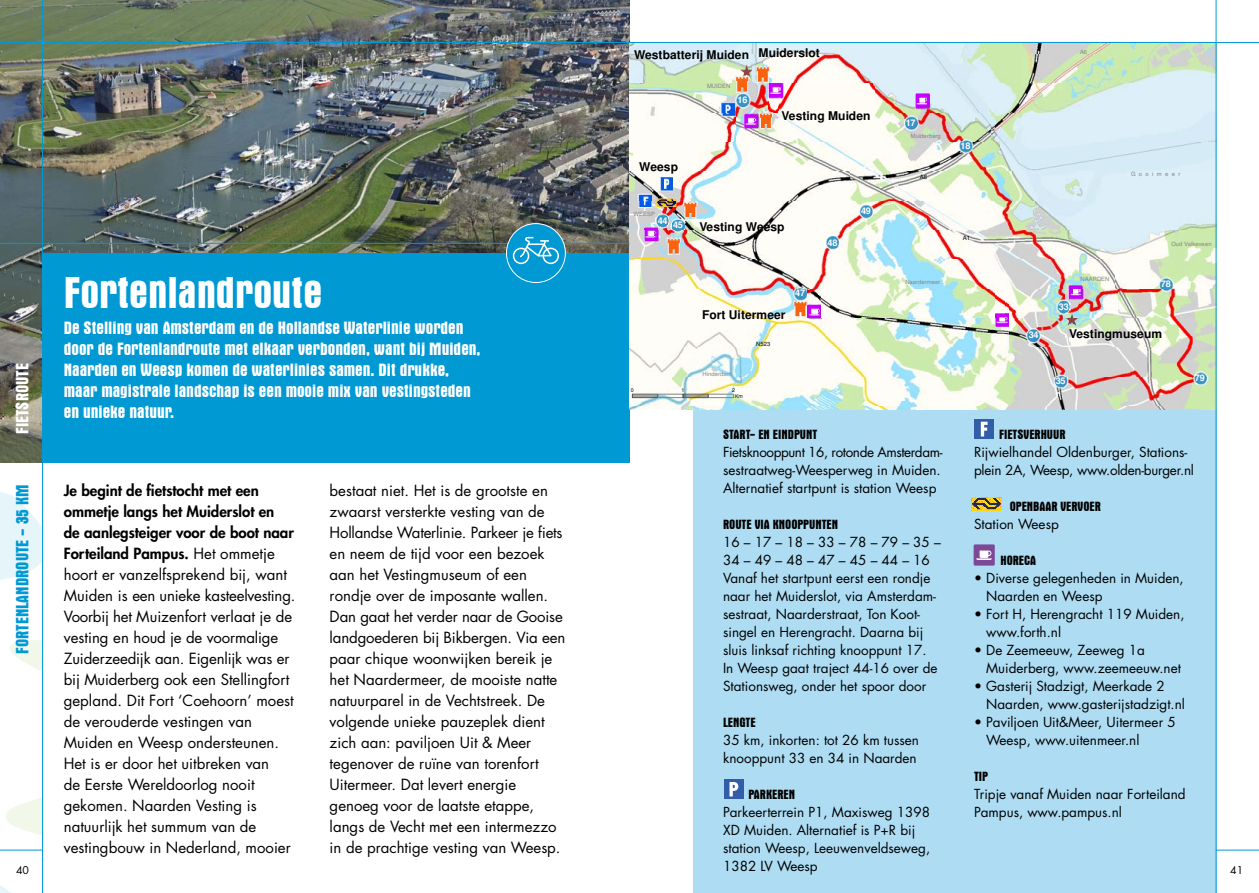
<style>
.page{position:relative;width:1259px;height:893px;background:#fff}
.page>*{position:absolute;margin:0;border:0;box-sizing:border-box;transform-origin:0 0}
.t1{font:700 condensed 45px "Aurora BT";color:#fff}
.t2{font:700 condensed 18px/21px "Aurora BT";color:#fff}
.t3{font:700 condensed 18px "Aurora BT";color:#0099d4}
.t4{font:15px/21px "Futura";color:#000}
.t5{font:13.5px/18px "Futura";color:#000}
.t6{font:700 condensed 13.5px "Aurora BT";color:#000}
.t7{font:700 12px "Helvetica";letter-spacing:.005em;color:#000}
.t8{font:10.5px "Futura";color:#000}
.t9{font:700 9.15px "Helvetica";letter-spacing:-.015em;color:#fff}
.t10{font:6px "Helvetica";color:#000}
.t11{font:5.85px "Helvetica";letter-spacing:.005em;color:#838383}
.t12{font:5.85px "Helvetica";color:#000}
.t13{font:5.25px/6.1px "Helvetica";color:#000}
.s1{font-weight:800}
</style>
<div class="page">
<svg style="left:0;top:492px;width:42px;height:401px"></svg>
<img style="left:0;top:0;width:629px;height:463px">
<div style="left:43px;top:253px;width:586px;height:210px;background:#0099d4"></div>
<div style="left:693px;top:43px;width:523px;height:850px;background:#addcf3"></div>
<img style="left:629px;top:43px;width:586px;height:367px">
<div style="left:632px;top:394px;width:26px;height:4px;border:1px solid #4e4e4e"></div>
<div style="left:657px;top:394px;width:26px;height:4px;border:1px solid #838383"></div>
<div style="left:683px;top:394px;width:25px;height:4px;border:1px solid #4e4e4e"></div>
<div style="left:708px;top:394px;width:26px;height:4px;border:1px solid #838383"></div>
<svg style="left:632px;top:396px;width:26px;height:1px"></svg>
<svg style="left:683px;top:396px;width:25px;height:1px"></svg>
<svg style="left:666px;top:237px;width:15px;height:18px"></svg>
<svg style="left:755px;top:66px;width:18px;height:63px"></svg>
<svg style="left:735px;top:55px;width:14px;height:38px"></svg>
<svg style="left:793px;top:300px;width:14px;height:18px"></svg>
<svg style="left:683px;top:201px;width:14px;height:17px"></svg>
<hr style="left:42px;top:0;width:1px;height:893px;background:#0099d4">
<hr style="left:0;top:243px;width:629px;height:1px;background:#0099d4">
<hr style="left:0;top:850px;width:43px;height:1px;background:#0099d4">
<hr style="left:1215px;top:850px;width:44px;height:1px;background:#0099d4">
<hr style="left:1215px;top:0;width:1px;height:893px;background:#0099d4">
<hr style="left:0;top:42px;width:1259px;height:1px;background:#0099d4">
<div style="left:506px;top:224px;width:59px;height:58px;background:#0099d4;border-radius:50%"></div>
<svg style="left:513px;top:237px;width:46px;height:27px"></svg>
<div style="left:506px;top:223px;width:60px;height:60px;border:1px solid #fff;border-radius:50%"></div>
<div style="left:724px;top:780px;width:19px;height:19px;background:#325da8"></div>
<svg style="left:729px;top:782px;width:9px;height:14px"></svg>
<div style="left:974px;top:419px;width:19px;height:20px;background:#325da8"></div>
<svg style="left:980px;top:422px;width:7px;height:14px"></svg>
<svg style="left:973px;top:544px;width:21px;height:22px"></svg>
<svg style="left:971px;top:497px;width:31px;height:14px"></svg>
<p class="t2" style="left:12px;top:434px;width:72px;rotate:-90deg">FIETSROUTE</p>
<h1 class="t1" style="left:64px;top:267px;width:260px">Fortenlandroute</h1>
<p class="t2" style="left:64px;top:318px;width:418px">De Stelling van Amsterdam en de Hollandse Waterlinie worden door de Fortenlandroute met elkaar verbonden, want bij Muiden, Naarden en Weesp komen de waterlinies samen. Dit drukke, maar magistrale landschap is een mooie mix van vestingsteden en unieke natuur.</p>
<p class="t3" style="left:12px;top:654px;width:171px;rotate:-90deg">FORTENLANDROUTE - 35 KM</p>
<p class="t4" style="left:64px;top:480px;width:233px"><span class="s1">Je begint de fietstocht met een ommetje langs het Muiderslot en<br>de aanlegsteiger voor de boot naar<br>Forteiland Pampus.</span> Het ommetje hoort er vanzelfsprekend bij, want<br>Muiden is een unieke kasteelvesting.<br>Voorbij het Muizenfort verlaat je de vesting en houd je de voormalige<br>Zuiderzeedijk aan. Eigenlijk was er bij Muiderberg ook een Stellingfort gepland. Dit Fort ‘Coehoorn’ moest de verouderde vestingen van<br>Muiden en Weesp ondersteunen.<br>Het is er door het uitbreken van<br>de Eerste Wereldoorlog nooit gekomen. Naarden Vesting is natuurlijk het summum van de vestingbouw in Nederland, mooier</p>
<p class="t4" style="left:330px;top:480px;width:237px">bestaat niet. Het is de grootste en zwaarst versterkte vesting van de Hollandse Waterlinie. Parkeer je fiets en neem de tijd voor een bezoek aan het Vestingmuseum of een rondje over de imposante wallen.<br>Dan gaat het verder naar de Gooise landgoederen bij Bikbergen. Via een paar chique woonwijken bereik je het Naardermeer, de mooiste natte natuurparel in de Vechtstreek. De volgende unieke pauzeplek dient zich aan: paviljoen Uit &amp; Meer tegenover de ruïne van torenfort Uitermeer. Dat levert energie genoeg voor de laatste etappe, langs de Vecht met een intermezzo in de prachtige vesting van Weesp.</p>
<p class="t8" style="left:16px;top:862px;width:14px">40</p>
<p class="t7" style="left:634px;top:50px;width:116px">Westbatterij Muiden</p>
<p class="t11" style="left:707px;top:84px;width:25px">MUIDEN</p>
<p class="t9" style="left:737px;top:96px;width:11px">16</p>
<p class="t7" style="left:758px;top:48px;width:63px">Muiderslot</p>
<p class="t7" style="left:781px;top:111px;width:90px">Vesting Muiden</p>
<p class="t7" style="left:639px;top:162px;width:40px">Weesp</p>
<p class="t11" style="left:633px;top:211px;width:23px">WEESP</p>
<p class="t9" style="left:658px;top:217px;width:11px">44</p>
<p class="t9" style="left:673px;top:222px;width:11px">45</p>
<p class="t7" style="left:699px;top:222px;width:87px">Vesting Weesp</p>
<p class="t9" style="left:861px;top:208px;width:11px">49</p>
<p class="t9" style="left:827px;top:239px;width:11px">48</p>
<p class="t9" style="left:795px;top:290px;width:11px">47</p>
<p class="t7" style="left:702px;top:310px;width:85px">Fort Uitermeer</p>
<p class="t12" style="left:756px;top:342px;width:16px">N523</p>
<p class="t11" style="left:702px;top:371px;width:30px">Hinderdam</p>
<p class="t9" style="left:905px;top:119px;width:11px">17</p>
<p class="t11" style="left:911px;top:133px;width:32px">Muiderberg</p>
<p class="t10" style="left:920px;top:174px;width:9px">A6</p>
<p class="t11" style="left:905px;top:280px;width:36px">Naardermeer</p>
<p class="t13" style="left:631px;top:387px;width:4px">0</p>
<p class="t13" style="left:681px;top:387px;width:4px">1</p>
<p class="t13" style="left:735px;top:387px;width:9px;text-indent:-3px">2<br>Km</p>
<p class="t6" style="left:723px;top:426px;width:96px">START- EN EINDPUNT</p>
<p class="t5" style="left:723px;top:442px;width:221px">Fietsknooppunt 16, rotonde Amsterdam&shy;sestraatweg-Weesperweg in Muiden.<br>Alternatief startpunt is station Weesp</p>
<p class="t6" style="left:723px;top:516px;width:116px">ROUTE VIA KNOOPPUNTEN</p>
<p class="t5" style="left:723px;top:532px;width:219px">16 – 17 – 18 – 33 – 78 – 79 – 35 – 34 – 49 – 48 – 47 – 45 – 44 – 16<br>Vanaf het startpunt eerst een rondje naar het Muiderslot, via Amsterdam&shy;sestraat, Naarderstraat, Ton Koot&shy;singel en Herengracht. Daarna bij sluis linksaf richting knooppunt 17.<br>In Weesp gaat traject 44-16 over de Stationsweg, onder het spoor door</p>
<p class="t6" style="left:723px;top:714px;width:34px">LENGTE</p>
<p class="t5" style="left:723px;top:730px;width:197px">35 km, inkorten: tot 26 km tussen knooppunt 33 en 34 in Naarden</p>
<p class="t6" style="left:748px;top:786px;width:48px">PARKEREN</p>
<p class="t5" style="left:723px;top:802px;width:209px">Parkeerterrein P1, Maxisweg 1398<br>XD Muiden. Alternatief is P+R bij station Weesp, Leeuwenveldseweg,<br>1382 LV Weesp</p>
<p class="t9" style="left:960px;top:142px;width:11px">18</p>
<p class="t10" style="left:962px;top:236px;width:9px">A1</p>
<p class="t11" style="left:1080px;top:50px;width:9px">A6</p>
<p class="t11" style="left:1131px;top:172px;width:51px">G o o i m e e r</p>
<p class="t9" style="left:1028px;top:332px;width:11px">34</p>
<p class="t9" style="left:1058px;top:303px;width:11px">33</p>
<p class="t11" style="left:1080px;top:276px;width:31px">NAARDEN</p>
<p class="t11" style="left:1171px;top:241px;width:42px">Oud Valkeveen</p>
<p class="t9" style="left:1161px;top:280px;width:11px">78</p>
<p class="t7" style="left:1069px;top:329px;width:94px">Vestingmuseum</p>
<p class="t9" style="left:1055px;top:377px;width:11px">35</p>
<p class="t9" style="left:1195px;top:374px;width:11px">79</p>
<p class="t6" style="left:999px;top:426px;width:68px">FIETSVERHUUR</p>
<p class="t5" style="left:974px;top:442px;width:221px">Rijwielhandel Oldenburger, Stations&shy;plein 2A, Weesp, www.olden-burger.nl</p>
<p class="t6" style="left:1009px;top:498px;width:93px">OPENBAAR VERVOER</p>
<p class="t5" style="left:974px;top:514px;width:86px">Station Weesp</p>
<p class="t6" style="left:1000px;top:552px;width:37px">HORECA</p>
<p class="t5" style="left:986px;top:568px;width:199px;text-indent:-12px">• Diverse gelegenheden in Muiden,<br>Naarden en Weesp</p>
<p class="t5" style="left:986px;top:604px;width:200px;text-indent:-12px">• Fort H, Herengracht 119 Muiden, www.forth.nl</p>
<p class="t5" style="left:986px;top:640px;width:196px;text-indent:-12px">• De Zeemeeuw, Zeeweg 1a<br>Muiderberg, www.zeemeeuw.net</p>
<p class="t5" style="left:986px;top:676px;width:200px;text-indent:-12px">• Gasterij Stadzigt, Meerkade 2<br>Naarden, www.gasterijstadzigt.nl</p>
<p class="t5" style="left:986px;top:712px;width:191px;text-indent:-12px">• Paviljoen Uit&amp;Meer, Uitermeer 5<br>Weesp, www.uitenmeer.nl</p>
<p class="t6" style="left:974px;top:768px;width:15px">TIP</p>
<p class="t5" style="left:974px;top:784px;width:213px">Tripje vanaf Muiden naar Forteiland<br>Pampus, www.pampus.nl</p>
<p class="t8" style="left:1230px;top:862px;width:14px">41</p>
</div>
